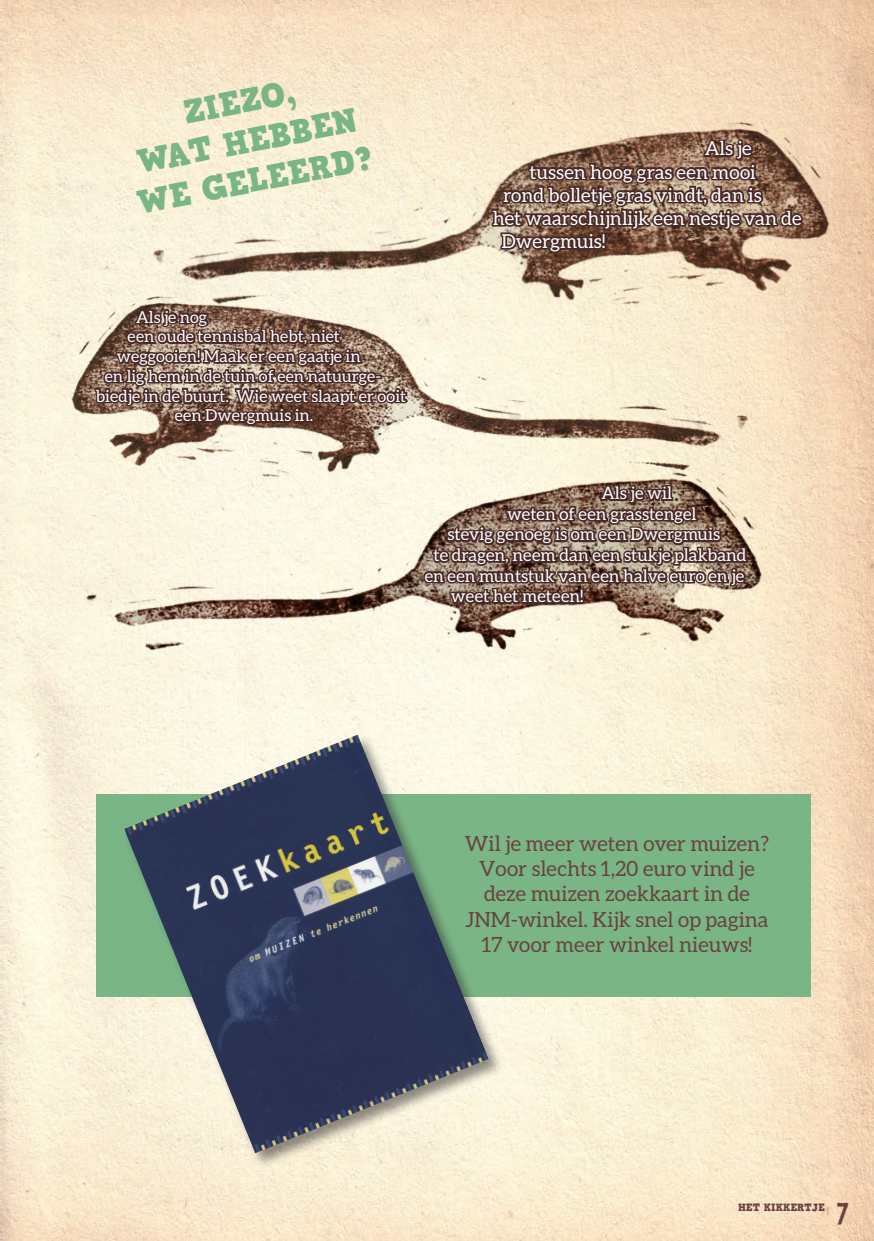
<style>
.page{position:relative;width:874px;height:1241px;background:#fff}
.page>*{position:absolute;margin:0;border:0;box-sizing:border-box;transform-origin:0 0}
.t1{font:33.25px/39.9px "HVD Comic Serif Pro";color:#7ab586;text-align:center}
.t2{font:26.25px "JNM";color:#694340}
.t3{font:21px/25.2px "Aleo";color:#694340;text-align:center}
.t4{font:19.25px "Aleo";color:#fff}
.t5{font:17.15px "Aleo";color:#fff}
.t6{font:16.45px "Aleo";color:#fff}
.t7{font:10.5px "HVD Comic Serif Pro";color:#694340}
</style>
<div class="page">
<img style="left:0;top:0;width:873px;height:1240px">
<img style="left:73px;top:416px;width:711px;height:282px">
<div style="left:97px;top:794px;width:713px;height:202px;background:#7ab586"></div>
<div style="left:122px;top:733px;width:382px;height:435px;background:#231f20;opacity:.5"></div>
<img style="left:124px;top:734px;width:364px;height:418px">
<img style="left:55px;top:250px;width:698px;height:246px">
<img style="left:137px;top:78px;width:702px;height:258px">
<svg style="left:489px;top:78px;width:316px;height:224px"></svg>
<svg style="left:420px;top:421px;width:329px;height:215px"></svg>
<svg style="left:93px;top:262px;width:317px;height:211px"></svg>
<h1 class="t1" style="left:118px;top:105px;width:240px;rotate:-11deg">ZIEZO,<br>WAT HEBBEN<br>WE GELEERD?</h1>
<p class="t6" style="left:136px;top:307px;width:73px">Als je nog</p>
<p class="t6" style="left:127px;top:327px;width:214px">een oude tennisbal hebt, niet</p>
<p class="t6" style="left:117px;top:347px;width:245px">weggooien! Maak er een gaatje in</p>
<p class="t6" style="left:105px;top:367px;width:278px">en lig hem in de tuin of een natuurge-</p>
<p class="t6" style="left:96px;top:386px;width:311px">biedje in de buurt. Wie weet slaapt er ooit</p>
<p class="t6" style="left:175px;top:406px;width:140px">een Dwergmuis in.</p>
<p class="t4" style="left:704px;top:138px;width:48px">Als je</p>
<p class="t4" style="left:529px;top:161px;width:228px">tussen hoog gras een mooi</p>
<p class="t4" style="left:503px;top:184px;width:260px">rond bolletje gras vindt, dan is</p>
<p class="t4" style="left:492px;top:207px;width:310px">het waarschijnlijk een nestje van de</p>
<p class="t4" style="left:501px;top:230px;width:105px">Dwergmuis!</p>
<p class="t5" style="left:601px;top:483px;width:72px">Als je wil</p>
<p class="t5" style="left:506px;top:504px;width:191px">weten of een grasstengel</p>
<p class="t5" style="left:447px;top:524px;width:274px">stevig genoeg is om een Dwergmuis</p>
<p class="t5" style="left:433px;top:545px;width:314px">te dragen, neem dan een stukje plakband</p>
<p class="t5" style="left:424px;top:566px;width:321px">en een muntstuk van een halve euro en je</p>
<p class="t5" style="left:450px;top:586px;width:134px">weet het meteen!</p>
<p class="t3" style="left:464px;top:830px;width:305px">Wil je meer weten over muizen?<br>Voor slechts 1,20 euro vind je deze muizen zoekkaart in de<br>JNM-winkel. Kijk snel op pagina<br>17 voor meer winkel nieuws!</p>
<h2 class="t2" style="left:836px;top:1198px;width:13px">7</h2>
<p class="t7" style="left:737px;top:1199px;width:88px">HET KIKKERTJE</p>
</div>
